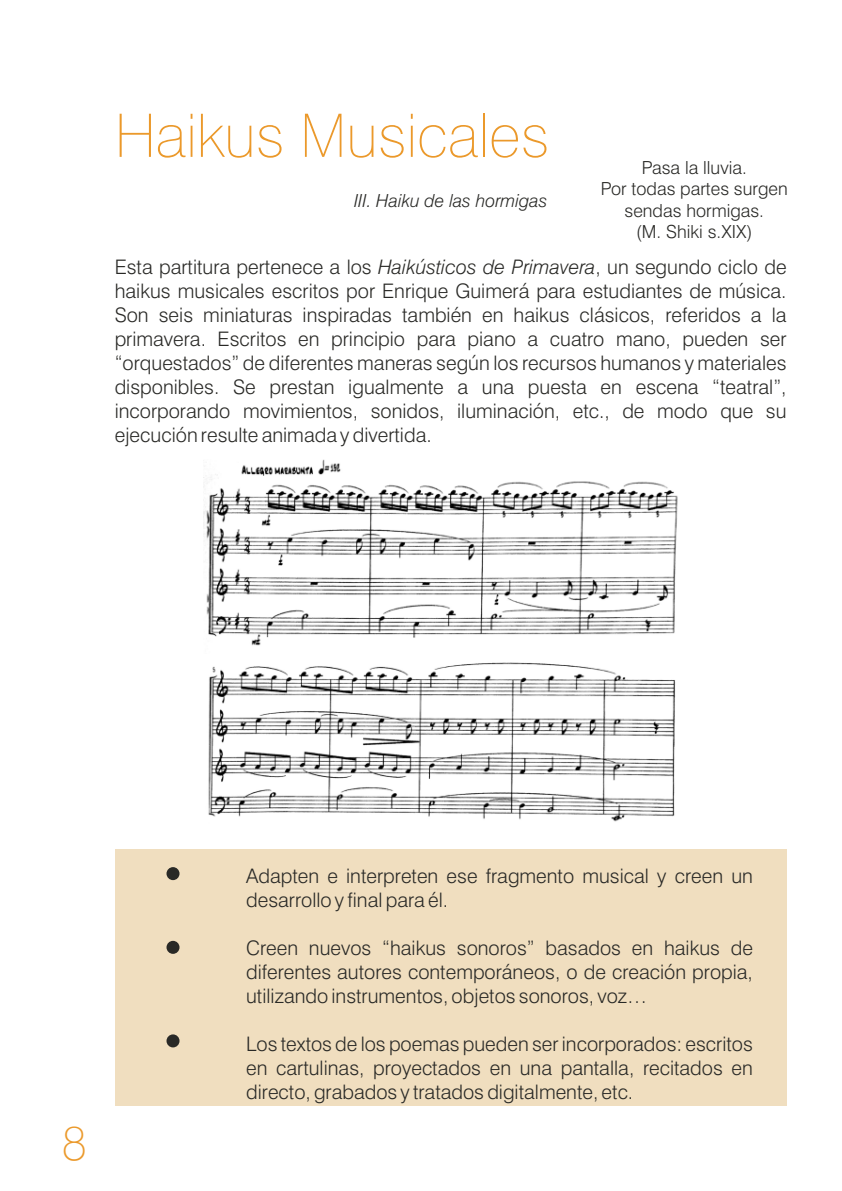
<style>
.page{position:relative;width:842px;height:1191px;background:#fff}
.page>*{position:absolute;margin:0;border:0;box-sizing:border-box;transform-origin:0 0}
.t1{font:100 60px "Swiss 721 BT";color:#eb992b}
.t2{font:100 48px "Swiss 721 BT";color:#eb992b}
.t3{font:300 20px/24px "Swiss 721 BT";color:#292926;text-align:justify}
.t4{font:300 18px/21.6px "Swiss 721 BT";color:#292926;text-align:center}
.t5{font:italic 300 18px "Swiss 721 BT";color:#292926}
.s1{font-style:italic}
</style>
<div class="page">
<div style="left:115px;top:849px;width:672px;height:257px;background:#f0debf"></div>
<div style="left:166px;top:940px;width:13px;height:14px;background:#292926;border-radius:50%"></div>
<div style="left:166px;top:1034px;width:13px;height:13px;background:#292926;border-radius:50%"></div>
<div style="left:166px;top:867px;width:13px;height:13px;background:#292926;border-radius:50%"></div>
<img style="left:208px;top:662px;width:468px;height:160px">
<img style="left:203px;top:460px;width:475px;height:186px">
<h1 class="t1" style="left:115px;top:111px;width:436px">Haikus Musicales</h1>
<p class="t5" style="left:354px;top:193px;width:195px">III. Haiku de las hormigas</p>
<p class="t4" style="left:601px;top:158px;width:188px">Pasa la lluvia.<br>Por todas partes surgen sendas hormigas.<br>(M. Shiki s.XIX)</p>
<p class="t3" style="left:115px;top:257px;width:673px">Esta partitura pertenece a los <span class="s1">Haikústicos de Primavera</span>, un segundo ciclo de haikus musicales escritos por Enrique Guimerá para estudiantes de música.<br>Son seis miniaturas inspiradas también en haikus clásicos, referidos a la primavera. Escritos en principio para piano a cuatro mano, pueden ser “orquestados” de diferentes maneras según los recursos humanos y materiales disponibles. Se prestan igualmente a una puesta en escena “teatral”, incorporando movimientos, sonidos, iluminación, etc., de modo que su ejecución resulte animada y divertida.</p>
<h2 class="t2" style="left:62px;top:1123px;width:27px">8</h2>
<p class="t3" style="left:246px;top:865px;width:508px">Adapten e interpreten ese fragmento musical y creen un desarrollo y final para él.</p>
<p class="t3" style="left:246px;top:937px;width:508px">Creen nuevos “haikus sonoros” basados en haikus de diferentes autores contemporáneos, o de creación propia, utilizando instrumentos, objetos sonoros, voz…</p>
<p class="t3" style="left:246px;top:1033px;width:508px">Los textos de los poemas pueden ser incorporados: escritos en cartulinas, proyectados en una pantalla, recitados en directo, grabados y tratados digitalmente, etc.</p>
</div>
